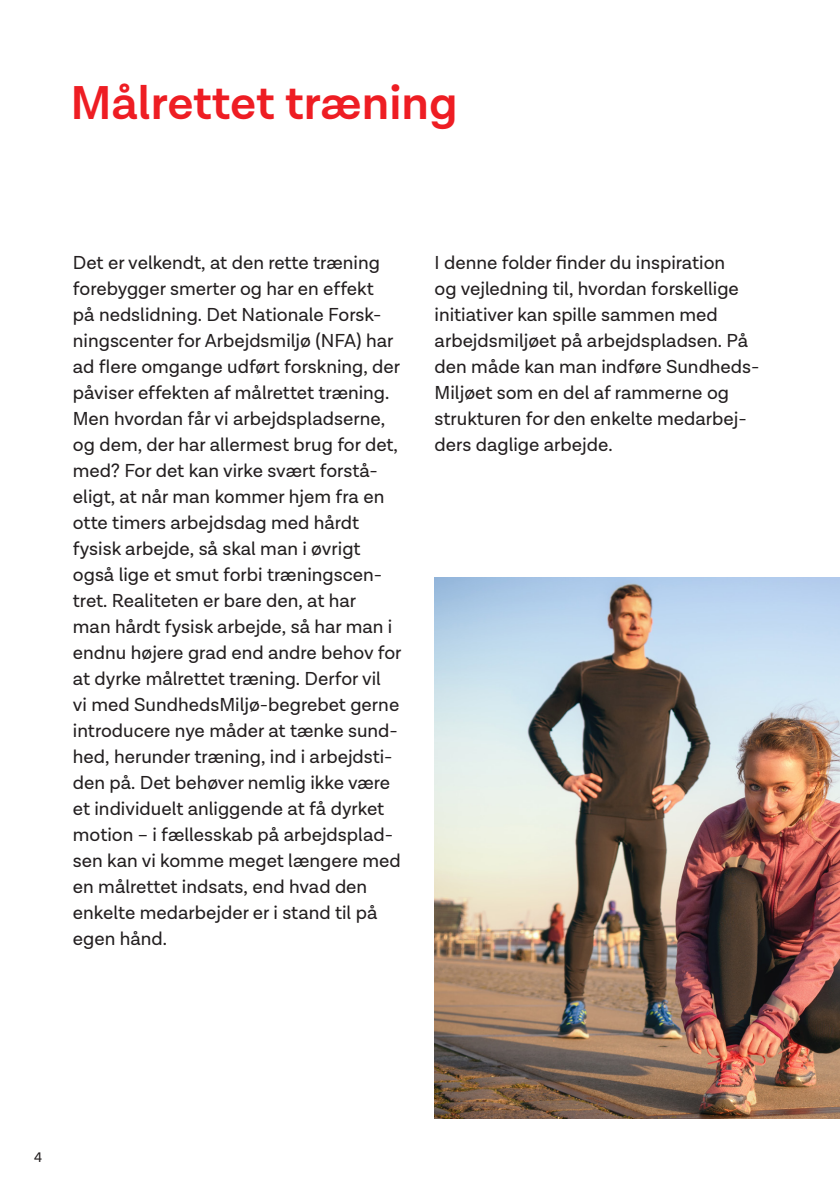
<style>
.page{position:relative;width:840px;height:1191px;background:#fff}
.page>*{position:absolute;margin:0;border:0;box-sizing:border-box;transform-origin:0 0}
.t1{font:600 48px "Lota Grotesque";color:#ee1d23}
.t2{font:19px/26px "Lota Grotesque";color:#231f20}
.t3{font:14px "Lota Grotesque";color:#231f20}
</style>
<div class="page">
<img style="left:434px;top:577px;width:405px;height:542px">
<p class="t1" style="left:70px;top:76px;width:388px">Målrettet træning</p>
<p class="t2" style="left:73px;top:250px;width:330px">Det er velkendt, at den rette træning forebygger smerter og har en effekt<br>på nedslidning. Det Nationale Forsk&shy;ningscenter for Arbejdsmiljø (NFA) har ad flere omgange udført forskning, der påviser effekten af målrettet træning.<br>Men hvordan får vi arbejdspladserne, og dem, der har allermest brug for det, med? For det kan virke svært forstå&shy;eligt, at når man kommer hjem fra en otte timers arbejdsdag med hårdt fysisk arbejde, så skal man i øvrigt også lige et smut forbi træningscen&shy;tret. Realiteten er bare den, at har<br>man hårdt fysisk arbejde, så har man i endnu højere grad end andre behov for at dyrke målrettet træning. Derfor vil<br>vi med SundhedsMiljø-begrebet gerne introducere nye måder at tænke sund&shy;hed, herunder træning, ind i arbejdsti&shy;den på. Det behøver nemlig ikke være et individuelt anliggende at få dyrket motion – i fællesskab på arbejdsplad&shy;sen kan vi komme meget længere med en målrettet indsats, end hvad den enkelte medarbejder er i stand til på egen hånd.</p>
<p class="t2" style="left:434px;top:250px;width:326px">I denne folder finder du inspiration<br>og vejledning til, hvordan forskellige initiativer kan spille sammen med arbejdsmiljøet på arbejdspladsen. På den måde kan man indføre Sundheds-Miljøet som en del af rammerne og strukturen for den enkelte medarbej&shy;ders daglige arbejde.</p>
<p class="t3" style="left:34px;top:1149px;width:10px">4</p>
</div>
